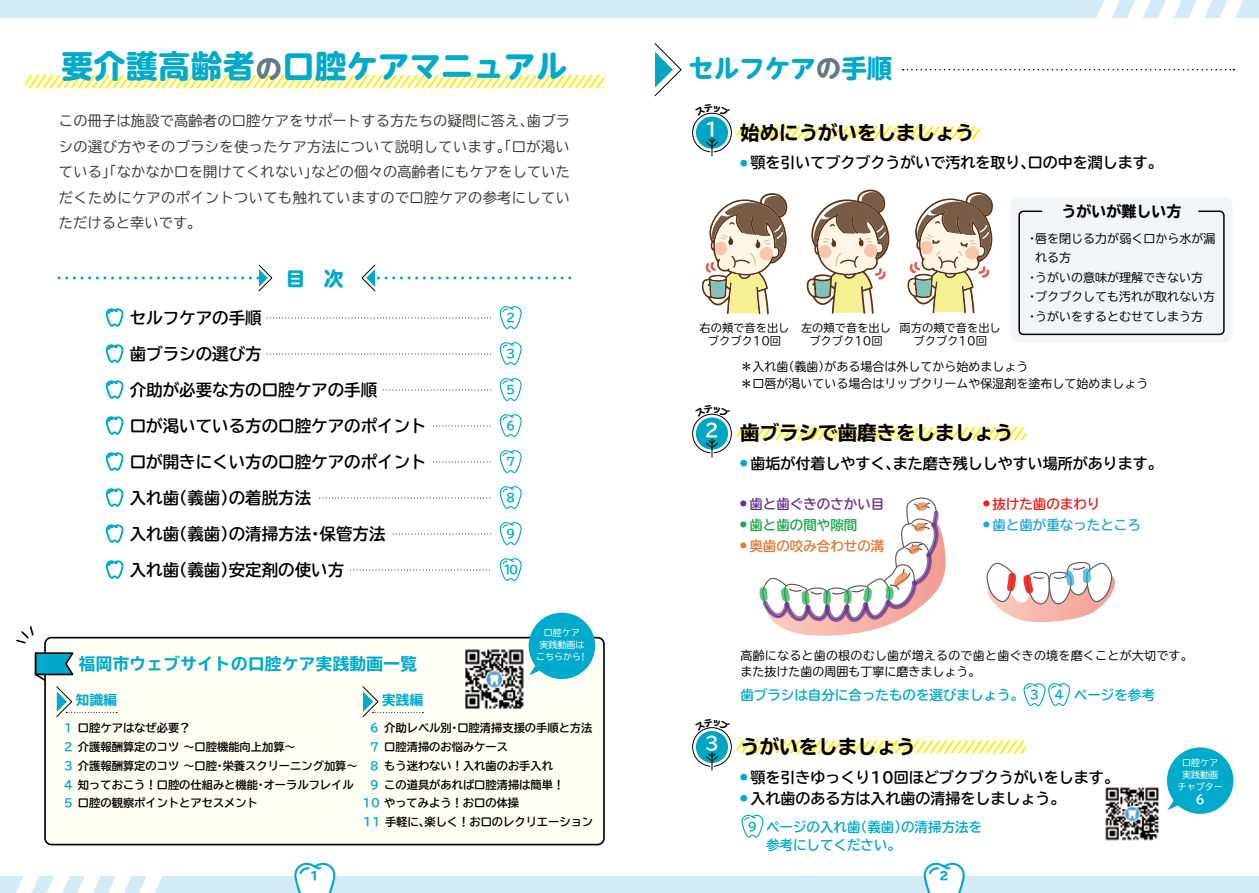
<style>
.page{position:relative;width:1259px;height:893px;background:#fff}
.page>*{position:absolute;margin:0;border:0;box-sizing:border-box;transform-origin:0 0}
.t1{font:700 31.5px "UD Shin M Go Pro";color:#00aacb}
.t2{font:700 25.5px "UD Shin M Go Pro";color:#00aacb}
.t3{font:19.5px "TBUD Gothic E";color:#000}
.t4{font:19.5px "TBUDR Gothic H";color:#00aacb}
.t5{font:18px "TBUDR Gothic B";color:#fff}
.t6{font:16.5px/36px "TBUDR Gothic B";color:#000}
.t7{font:16.5px "TBUD Gothic E";letter-spacing:.025em;color:#00aacb}
.t8{font:15px "TBUDR Gothic B";color:#000}
.t9{font:15px "TBUD Gothic E";color:#000}
.t10{font:14.25px/25.5px "TBUDR Gothic R";letter-spacing:.025em;color:#3e3a39;text-align:justify}
.t11{font:13.5px/18px "TBUDR Gothic B";color:#00aacb}
.t12{font:13.5px "TBUDR Gothic B";color:#24a5de}
.t13{font:13.5px "TBUDR Gothic B";color:#683490}
.t14{font:13.5px "TBUDR Gothic B";color:#e37a34}
.t15{font:13.5px "TBUDR Gothic B";color:#1ea750}
.t16{font:13.5px "TBUDR Gothic B";color:#e7211a}
.t17{font:13.5px "TBUD Gothic E";letter-spacing:.025em;color:#00aacb}
.t18{font:12px/16.5px "TBUDR Gothic R";color:#000}
.t19{font:12px/16.5px "TBUDR Gothic R";letter-spacing:.02em;color:#000}
.t20{font:12px "TBUDR Gothic B";color:#fff}
.t21{font:11.7px "TBUDR Gothic B";color:#00aacb}
.t22{font:11.25px/18.8px "TBUDR Gothic B";color:#000}
.t23{font:11.25px/13.5px "TBUDR Gothic R";color:#000;text-align:center}
.t24{font:11.25px "TBUDR Gothic H";color:#00aacb}
.t25{font:9px/12px "TBUDR Gothic R";color:#fff;text-align:center}
.s1{font-size:26.85px;color:#627a86}
.s2{color:#00aacb}
.s3{color:#627a86}
</style>
<div class="page">
<div style="left:0;top:876px;width:1259px;height:17px;background:#d3eaf7"></div>
<svg style="left:139px;top:876px;width:23px;height:17px"></svg>
<svg style="left:108px;top:876px;width:23px;height:17px"></svg>
<svg style="left:77px;top:876px;width:24px;height:17px"></svg>
<svg style="left:16px;top:876px;width:54px;height:17px"></svg>
<div style="left:0;top:0;width:1259px;height:17px;background:#d3eaf7"></div>
<svg style="left:1095px;top:0;width:25px;height:18px"></svg>
<svg style="left:1126px;top:0;width:24px;height:18px"></svg>
<svg style="left:1156px;top:0;width:25px;height:18px"></svg>
<svg style="left:1187px;top:0;width:25px;height:18px"></svg>
<svg style="left:1218px;top:0;width:25px;height:18px"></svg>
<svg style="left:25px;top:75px;width:579px;height:13px"></svg>
<div style="left:1010px;top:197px;width:222px;height:146px;background:#f1f5f7;border-radius:9px"></div>
<svg style="left:902px;top:69px;width:332px;height:1px"></svg>
<svg style="left:654px;top:43px;width:28px;height:54px"></svg>
<svg style="left:361px;top:264px;width:209px;height:27px"></svg>
<svg style="left:59px;top:264px;width:213px;height:27px"></svg>
<svg style="left:267px;top:317px;width:225px;height:1px"></svg>
<svg style="left:267px;top:353px;width:225px;height:1px"></svg>
<svg style="left:383px;top:389px;width:109px;height:1px"></svg>
<svg style="left:433px;top:425px;width:58px;height:1px"></svg>
<svg style="left:433px;top:461px;width:58px;height:1px"></svg>
<svg style="left:320px;top:497px;width:171px;height:1px"></svg>
<svg style="left:393px;top:533px;width:99px;height:1px"></svg>
<svg style="left:351px;top:569px;width:139px;height:1px"></svg>
<div style="left:45px;top:638px;width:559px;height:207px;background:#fffef5;border-radius:6px"></div>
<div style="left:44px;top:637px;width:561px;height:208px;border:2px solid #000;border-radius:6px"></div>
<svg style="left:106px;top:308px;width:18px;height:19px"></svg>
<svg style="left:106px;top:344px;width:18px;height:19px"></svg>
<svg style="left:106px;top:380px;width:18px;height:19px"></svg>
<svg style="left:106px;top:416px;width:18px;height:19px"></svg>
<svg style="left:106px;top:452px;width:18px;height:19px"></svg>
<svg style="left:106px;top:488px;width:18px;height:19px"></svg>
<svg style="left:106px;top:524px;width:18px;height:19px"></svg>
<svg style="left:106px;top:560px;width:18px;height:19px"></svg>
<svg style="left:16px;top:626px;width:101px;height:91px"></svg>
<svg style="left:362px;top:686px;width:61px;height:31px"></svg>
<img style="left:465px;top:649px;width:59px;height:60px">
<div style="left:528px;top:613px;width:67px;height:66px;background:#00aacb;border-radius:50%"></div>
<svg style="left:529px;top:663px;width:13px;height:12px"></svg>
<img style="left:1105px;top:787px;width:54px;height:54px">
<div style="left:1167px;top:747px;width:66px;height:67px;background:#00aacb;border-radius:50%"></div>
<svg style="left:1167px;top:798px;width:14px;height:12px"></svg>
<svg style="left:907px;top:192px;width:86px;height:121px"></svg>
<div style="left:1018px;top:211px;width:206px;height:124px;border:2px solid #000;border-radius:4px"></div>
<svg style="left:702px;top:193px;width:85px;height:121px"></svg>
<svg style="left:806px;top:190px;width:83px;height:124px"></svg>
<svg style="left:923px;top:862px;width:42px;height:31px"></svg>
<svg style="left:294px;top:862px;width:42px;height:31px"></svg>
<svg style="left:986px;top:562px;width:129px;height:61px"></svg>
<svg style="left:759px;top:497px;width:187px;height:139px"></svg>
<svg style="left:499px;top:306px;width:23px;height:23px"></svg>
<svg style="left:499px;top:342px;width:23px;height:23px"></svg>
<svg style="left:499px;top:378px;width:23px;height:23px"></svg>
<svg style="left:499px;top:414px;width:23px;height:23px"></svg>
<svg style="left:499px;top:450px;width:23px;height:23px"></svg>
<svg style="left:499px;top:486px;width:23px;height:23px"></svg>
<svg style="left:499px;top:522px;width:23px;height:23px"></svg>
<svg style="left:499px;top:558px;width:23px;height:23px"></svg>
<svg style="left:1023px;top:683px;width:47px;height:23px"></svg>
<svg style="left:741px;top:815px;width:23px;height:23px"></svg>
<svg style="left:692px;top:112px;width:287px;height:44px"></svg>
<svg style="left:692px;top:413px;width:334px;height:44px"></svg>
<svg style="left:692px;top:727px;width:334px;height:43px"></svg>
<h1 class="t1" style="left:62px;top:41px;width:507px">要介護高齢者<span class="s1">の</span>口腔ケアマニュアル</h1>
<p class="t10" style="left:59px;top:109px;width:512px">この冊子は施設で高齢者の口腔ケアをサポートする方たちの疑問に答え、歯ブラシの選び方やそのブラシを使ったケア方法について説明しています。「口が渇いている」「なかなか口を開けてくれない」などの個々の高齢者にもケアをしていただくためにケアのポイントついても触れていますので口腔ケアの参考にしていただけると幸いです。</p>
<h3 class="t4" style="left:286px;top:269px;width:59px">目　次</h3>
<h3 class="t6" style="left:130px;top:301px;width:299px">セルフケアの手順<br>歯ブラシの選び方<br>介助が必要な方の口腔ケアの手順<br>口が渇いている方の口腔ケアのポイント口が開きにくい方の口腔ケアのポイント入れ歯（義歯）の着脱方法<br>入れ歯（義歯）の清掃方法・保管方法<br>入れ歯（義歯）安定剤の使い方</h3>
<p class="t21" style="left:506px;top:312px;width:11px">2</p>
<p class="t21" style="left:506px;top:348px;width:11px">3</p>
<p class="t21" style="left:506px;top:384px;width:11px">5</p>
<p class="t21" style="left:506px;top:420px;width:11px">6</p>
<p class="t21" style="left:506px;top:456px;width:11px">7</p>
<p class="t21" style="left:506px;top:492px;width:11px">8</p>
<p class="t21" style="left:506px;top:528px;width:11px">9</p>
<p class="t21" style="left:503px;top:564px;width:17px">10</p>
<p class="t25" style="left:536px;top:627px;width:53px">口腔ケア<br>実践動画はこちらから！</p>
<h3 class="t7" style="left:79px;top:656px;width:339px">福岡市ウェブサイトの口腔ケア実践動画一覧</h3>
<p class="t17" style="left:76px;top:693px;width:43px">知識編</p>
<p class="t22" style="left:63px;top:719px;width:296px"><span class="s2">１</span>口腔ケアはなぜ必要？<br><span class="s2">２</span>介護報酬算定のコツ～口腔機能向上加算～<br><span class="s2">３</span>介護報酬算定のコツ～口腔・栄養スクリーニング加算～<br><span class="s2">４</span>知っておこう！口腔の仕組みと機能・オーラルフレイル<br><span class="s2">５</span>口腔の観察ポイントとアセスメント</p>
<p class="t17" style="left:382px;top:693px;width:43px">実践編</p>
<p class="t22" style="left:369px;top:719px;width:225px"><span class="s2">６</span>介助レベル別・口腔清掃支援の手順と方法</p>
<p class="t22" style="left:369px;top:738px;width:141px"><span class="s2">７</span>口腔清掃のお悩みケース</p>
<p class="t22" style="left:369px;top:757px;width:186px"><span class="s2">８</span>もう迷わない！入れ歯のお手入れ</p>
<p class="t22" style="left:369px;top:776px;width:197px"><span class="s2">９</span>この道具があれば口腔清掃は簡単！</p>
<p class="t22" style="left:362px;top:795px;width:158px"><span class="s2">10</span> やってみよう！お口の体操</p>
<p class="t22" style="left:363px;top:813px;width:231px"><span class="s2">11</span> 手軽に、楽しく！お口のレクリエーション</p>
<h2 class="t2" style="left:688px;top:47px;width:205px">セルフケア<span class="s3">の</span>手順</h2>
<h3 class="t5" style="left:705px;top:120px;width:16px">1</h3>
<h3 class="t3" style="left:740px;top:122px;width:235px">始めにうがいをしましょう</h3>
<h3 class="t8" style="left:740px;top:155px;width:424px"><sup>●</sup> 顎を引いてブクブクうがいで汚れを取り、口の中を潤します。</h3>
<h3 class="t9" style="left:1061px;top:204px;width:121px">うがいが難しい方</h3>
<p class="t23" style="left:699px;top:322px;width:91px">右の頬で音を出しブクブク10回</p>
<p class="t23" style="left:801px;top:322px;width:91px">左の頬で音を出しブクブク10回</p>
<p class="t23" style="left:899px;top:322px;width:103px">両方の頬で音を出しブクブク10回</p>
<p class="t18" style="left:1026px;top:231px;width:191px">・唇を閉じる力が弱く口から水が漏</p>
<p class="t18" style="left:1035px;top:250px;width:37px">れる方</p>
<p class="t18" style="left:1026px;top:270px;width:178px">・うがいの意味が理解できない方</p>
<p class="t18" style="left:1026px;top:289px;width:190px">・ブクブクしても汚れが取れない方</p>
<p class="t18" style="left:1026px;top:309px;width:178px">・うがいをするとむせてしまう方</p>
<p class="t18" style="left:740px;top:359px;width:409px">＊入れ歯（義歯）がある場合は外してから始めましょう<br>＊口唇が渇いている場合はリップクリームや保湿剤を塗布して始めましょう</p>
<h3 class="t3" style="left:705px;top:423px;width:310px"><sup>2</sup> 歯ブラシで歯磨きをしましょう</h3>
<h3 class="t8" style="left:740px;top:456px;width:424px"><sup>●</sup> 歯垢が付着しやすく、また磨き残ししやすい場所があります。</h3>
<p class="t13" style="left:740px;top:497px;width:146px"><sup>●</sup> 歯と歯ぐきのさかい目</p>
<p class="t15" style="left:740px;top:518px;width:119px"><sup>●</sup> 歯と歯の間や隙間</p>
<p class="t14" style="left:740px;top:539px;width:146px"><sup>●</sup> 奥歯の咬み合わせの溝</p>
<p class="t16" style="left:983px;top:497px;width:119px"><sup>●</sup> 抜けた歯のまわり</p>
<p class="t12" style="left:983px;top:518px;width:159px"><sup>●</sup> 歯と歯が重なったところ</p>
<p class="t19" style="left:740px;top:648px;width:454px">高齢になると歯の根のむし歯が増えるので歯と歯ぐきの境を磨くことが大切です。また抜けた歯の周囲も丁寧に磨きましょう。</p>
<p class="t11" style="left:740px;top:687px;width:285px">歯ブラシは自分に合ったものを選びましょう。</p>
<p class="t11" style="left:1074px;top:687px;width:82px">ページを参考</p>
<h3 class="t3" style="left:705px;top:737px;width:212px"><sup>3</sup> うがいをしましょう</h3>
<p class="t21" style="left:1030px;top:689px;width:11px">3</p>
<p class="t21" style="left:1054px;top:689px;width:11px">4</p>
<h3 class="t8" style="left:740px;top:769px;width:380px"><sup>●</sup> 顎を引きゆっくり10回ほどブクブクうがいをします。</h3>
<h3 class="t8" style="left:740px;top:790px;width:327px"><sup>●</sup> 入れ歯のある方は入れ歯の清掃をしましょう。</h3>
<p class="t11" style="left:766px;top:818px;width:217px">ページの入れ歯（義歯）の清掃方法を参考にしてください。</p>
<p class="t21" style="left:748px;top:821px;width:11px">9</p>
<p class="t25" style="left:1177px;top:757px;width:46px">口腔ケア実践動画チャプター</p>
<p class="t20" style="left:1195px;top:794px;width:11px">6</p>
<p class="t24" style="left:310px;top:870px;width:11px">1</p>
<p class="t24" style="left:939px;top:870px;width:11px">2</p>
</div>
